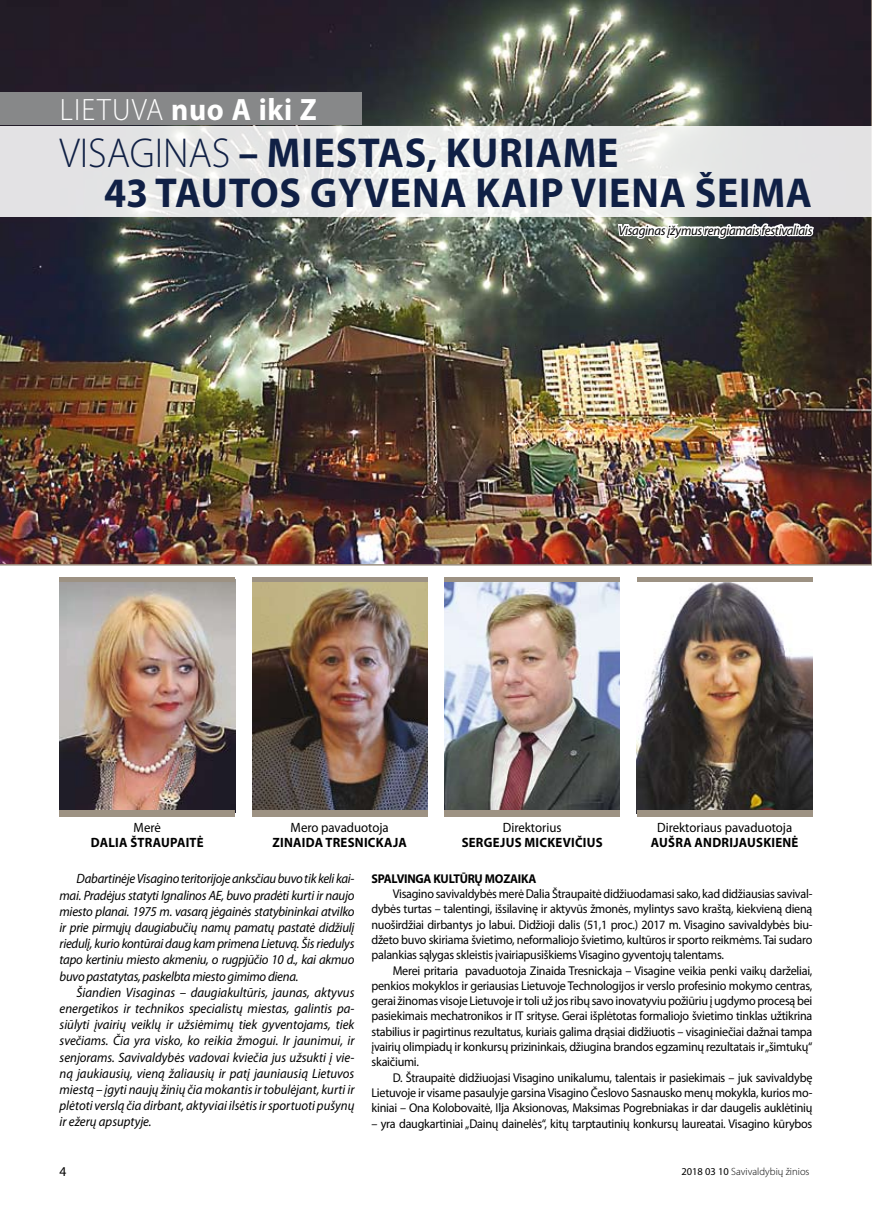
<style>
.page{position:relative;width:872px;height:1212px;background:#fff}
.page>*{position:absolute;margin:0;border:0;box-sizing:border-box;transform-origin:0 0}
.t1{font:700 42px/40.2px "Myriad Pro";letter-spacing:.02em;color:#102045;scale:.95 1}
.t2{font:300 42px "Myriad Pro";color:#102045;scale:.95 1}
.t3{font:700 31.05px "Myriad Pro";color:#fff;scale:.95 1}
.t4{font:italic 13.5px/16.2px "Myriad Pro";letter-spacing:-.02em;color:#000;text-align:justify;scale:.95 1}
.t5{font:700 13.5px "Myriad Pro";letter-spacing:.02em;color:#000;scale:.95 1}
.t6{font:13.5px "Myriad Pro";color:#000;scale:.95 1}
.t7{font:12.75px/15.3px "Myriad Pro";letter-spacing:-.02em;color:#000;text-align:justify;scale:.95 1}
.t8{font:700 12.75px "Myriad Pro";color:#000;scale:.95 1}
.t9{font:300 10.5px "Myriad Pro";color:#000}
.s1{font-weight:300}
.s2{font-weight:400}
</style>
<div class="page">
<img style="left:0;top:0;width:872px;height:566px">
<img style="left:0;top:126px;width:871px;height:90px">
<img style="left:252px;top:582px;width:175px;height:228px">
<img style="left:60px;top:582px;width:175px;height:228px">
<img style="left:444px;top:582px;width:176px;height:228px">
<img style="left:637px;top:582px;width:175px;height:228px">
<div style="left:637px;top:577px;width:175px;height:5px;background:#9d9283"></div>
<div style="left:637px;top:810px;width:175px;height:7px;background:#9d9283"></div>
<div style="left:444px;top:577px;width:176px;height:5px;background:#9d9283"></div>
<div style="left:444px;top:810px;width:176px;height:7px;background:#9d9283"></div>
<div style="left:252px;top:577px;width:175px;height:5px;background:#9d9283"></div>
<div style="left:252px;top:810px;width:175px;height:7px;background:#9d9283"></div>
<div style="left:60px;top:577px;width:175px;height:5px;background:#9d9283"></div>
<div style="left:60px;top:810px;width:175px;height:7px;background:#9d9283"></div>
<div style="left:0;top:92px;width:361px;height:33px;background:#878889"></div>
<svg style="left:616px;top:196px;width:199px;height:71px"></svg>
<h2 class="t3" style="left:60px;top:90px;width:270px"><span class="s1">Lietuva</span> NUO A IKI Z</h2>
<h1 class="t2" style="left:60px;top:127px;width:21px">VISAGINAS</h1>
<h1 class="t1" style="left:104px;top:131px;width:746px;text-indent:134px">– MIESTAS, KURIAME<br>43 TAUTOS GYVENA KAIP VIENA ŠEIMA</h1>
<p class="t4" style="left:618px;top:222px;width:206px">Visaginas įžymus rengiamais festivaliais</p>
<p class="t6" style="left:134px;top:819px;width:30px">Merė</p>
<p class="t5" style="left:91px;top:834px;width:119px">DALIA ŠTRAUPAITĖ</p>
<p class="t6" style="left:290px;top:819px;width:105px">Mero pavaduotoja</p>
<p class="t5" style="left:272px;top:834px;width:143px">ZINAIDA TRESNICKAJA</p>
<p class="t6" style="left:503px;top:819px;width:63px">Direktorius</p>
<p class="t5" style="left:461px;top:834px;width:136px">SERGEJUS MICKEVIČIUS</p>
<p class="t6" style="left:657px;top:819px;width:144px">Direktoriaus pavaduotoja</p>
<p class="t5" style="left:651px;top:834px;width:155px">AUŠRA ANDRIJAUSKIENĖ</p>
<p class="t4" style="left:60px;top:870px;width:312px;text-indent:17px">Dabartinėje Visagino teritorijoje anksčiau buvo tik keli kai&shy;mai. Pradėjus statyti Ignalinos AE, buvo pradėti kurti ir naujo miesto planai. 1975 m. vasarą jėgainės statybininkai atvilko ir prie pirmųjų daugiabučių namų pamatų pastatė didžiulį riedulį, kurio kontūrai daug kam primena Lietuvą. Šis riedulys tapo kertiniu miesto akmeniu, o rugpjūčio 10 d., kai akmuo buvo pastatytas, paskelbta miesto gimimo diena.</p>
<p class="t4" style="left:60px;top:984px;width:312px;text-indent:17px">Šiandien Visaginas – daugiakultūris, jaunas, aktyvus energetikos ir technikos specialistų miestas, galintis pa&shy;siūlyti įvairių veiklų ir užsiėmimų tiek gyventojams, tiek svečiams. Čia yra visko, ko reikia žmogui. Ir jaunimui, ir senjorams. Savivaldybės vadovai kviečia jus užsukti į vie&shy;ną jaukiausių, vieną žaliausių ir patį jauniausią Lietuvos miestą – įgyti naujų žinių čia mokantis ir tobulėjant, kurti ir plėtoti verslą čia dirbant, aktyviai ilsėtis ir sportuoti pušynų ir ežerų apsuptyje.</p>
<p class="t8" style="left:371px;top:870px;width:8px">SPAL</p>
<p class="t8" style="left:397px;top:870px;width:16px">VINGA</p>
<p class="t8" style="left:433px;top:870px;width:9px">KULTŪRŲ</p>
<p class="t8" style="left:485px;top:870px;width:9px">MOZAIKA</p>
<p class="t7" style="left:371px;top:886px;width:465px;text-indent:21px">Visagino savivaldybės merė Dalia Štraupaitė didžiuodamasi sako, kad didžiausias savival&shy;dybės turtas – talentingi, išsilavinę ir aktyvūs žmonės, mylintys savo kraštą, kiekvieną dieną nuoširdžiai dirbantys jo labui. Didžioji dalis (51,1 proc.) 2017 m. Visagino savivaldybės biu&shy;džeto buvo skiriama švietimo, neformaliojo švietimo, kultūros ir sporto reikmėms. Tai sudaro palankias sąlygas skleistis įvairiapusiškiems Visagino gyventojų talentams.</p>
<p class="t7" style="left:371px;top:962px;width:466px;text-indent:21px">Merei pritaria pavaduotoja Zinaida Tresnickaja – Visagine veikia penki vaikų darželiai, penkios mokyklos ir geriausias Lietuvoje Technologijos ir verslo profesinio mokymo centras, gerai žinomas visoje Lietuvoje ir toli už jos ribų savo inovatyviu požiūriu į ugdymo procesą bei pasiekimais mechatronikos ir IT srityse. Gerai išplėtotas formaliojo švietimo tinklas užtikrina stabilius ir pagirtinus rezultatus, kuriais galima drąsiai didžiuotis – visaginiečiai dažnai tampa įvairių olimpiadų ir konkursų prizininkais, džiugina brandos egzaminų rezultatais ir „šimtukų“ skaičiumi.</p>
<p class="t7" style="left:371px;top:1069px;width:465px;text-indent:21px">D. Štraupaitė didžiuojasi Visagino unikalumu, talentais ir pasiekimais – juk savivaldybę Lietuvoje ir visame pasaulyje garsina Visagino Česlovo Sasnausko menų mokykla, kurios mo&shy;kiniai – Ona Kolobovaitė, Ilja Aksionovas, Maksimas Pogrebniakas ir dar daugelis auklėtinių</p>
<p class="t7" style="left:371px;top:1115px;width:465px">– yra daugkartiniai „Dainų dainelės“, kitų tarptautinių konkursų laureatai. Visagino kūrybos</p>
<p class="t9" style="left:681px;top:1165px;width:129px"><span class="s2">2018 03 10</span> Savivaldybių žinios</p>
</div>
